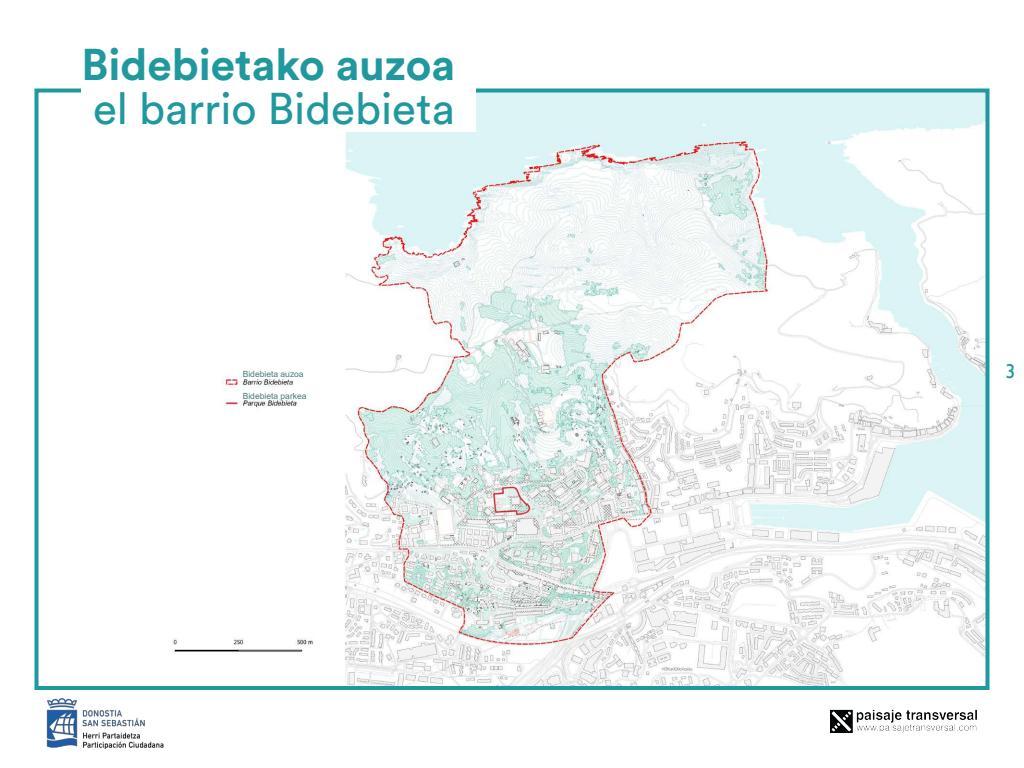
<style>
.page{position:relative;width:1024px;height:768px;background:#fff}
.page>*{position:absolute;margin:0;border:0;box-sizing:border-box;transform-origin:0 0}
.t1{font:44px "Circular Std";color:#1f989e}
.t2{font:700 44px "Circular Std";color:#1f989e}
.t3{font:20px "Gill Sans";color:#1f989e}
.t4{font:8.5px "Arial";color:#48797c}
</style>
<div class="page">
<img style="left:830px;top:709px;width:147px;height:24px">
<img style="left:46px;top:698px;width:118px;height:50px">
<img style="left:173px;top:93px;width:812px;height:592px">
<div style="left:34px;top:88px;width:956px;height:602px;border:4px solid #1f989e"></div>
<div style="left:82px;top:48px;width:394px;height:84px;background:#fff"></div>
<h1 class="t2" style="left:82px;top:36px;width:375px">Bidebietako auzoa</h1>
<h1 class="t1" style="left:93px;top:81px;width:363px">el barrio Bidebieta</h1>
<p class="t4" style="left:243px;top:368px;width:62px">Bidebieta auzoa</p>
<p class="t4" style="left:243px;top:390px;width:65px">Bidebieta parkea</p>
<h2 class="t3" style="left:1006px;top:359px;width:11px">3</h2>
</div>
